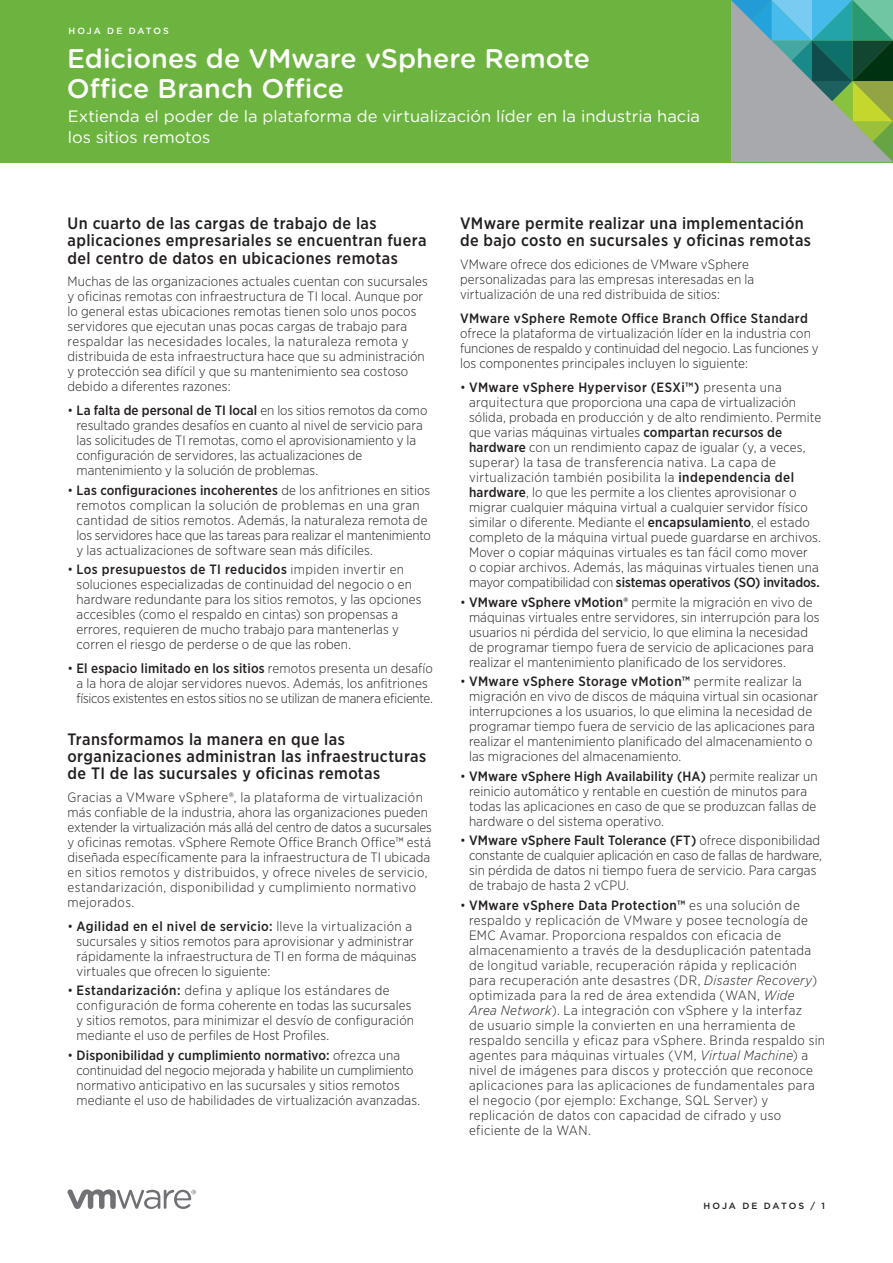
<style>
.page{position:relative;width:893px;height:1263px;background:#fff}
.page>*{position:absolute;margin:0;border:0;box-sizing:border-box;transform-origin:0 0}
._1a_Main_Title{font:500 27px/30px "Gotham Rounded";color:#fff}
._4a_Subhead_1{font:500 16.5px/17.2px "Gotham Narrow";letter-spacing:.025em;color:#231f20}
._1b_Main_Subtitle{font:16.5px/21px "Gotham Rounded";color:#fff}
._5a_Body{font:300 13.5px/15px "Gotham Narrow";letter-spacing:.01em;color:#231f20}
._5a_Body-2{font:300 13.5px/15px "Gotham Narrow";letter-spacing:.03em;color:#231f20}
._5a_Body-3{font:300 13.5px/15px "Gotham Narrow";letter-spacing:-.01em;color:#231f20}
.Folio{font:500 9px "Gotham";letter-spacing:.205em;color:#231f20}
.Document_Type{font:500 9px "Gotham";letter-spacing:.205em;color:#fff}
.s1{font-weight:500}
.s2{font-style:italic}
</style>
<div class="page">
<div style="left:0;top:0;width:893px;height:162px;background:#6cb43f"></div>
<svg style="left:731px;top:0;width:162px;height:162px;background:#78a097"></svg>
<svg style="left:68px;top:1189px;width:128px;height:20px"></svg>
<p class="Document_Type" style="left:68px;top:25px;width:102px">HOJA DE DATOS</p>
<p class="_1a_Main_Title" style="left:67px;top:42px;width:525px">Ediciones de VMware vSphere Remote<br>Office Branch Office</p>
<p class="_1b_Main_Subtitle" style="left:68px;top:105px;width:634px">Extienda el poder de la plataforma de virtualización líder en la industria hacia los sitios remotos</p>
<p class="_4a_Subhead_1" style="left:68px;top:215px;width:360px">Un cuarto de las cargas de trabajo de las aplicaciones empresariales se encuentran fuera del centro de datos en ubicaciones remotas</p>
<p class="_5a_Body" style="left:68px;top:274px;width:362px">Muchas de las organizaciones actuales cuentan con sucursales y oficinas remotas con infraestructura de TI local. Aunque por lo general estas ubicaciones remotas tienen solo unos pocos servidores que ejecutan unas pocas cargas de trabajo para respaldar las necesidades locales, la naturaleza remota y distribuida de esta infraestructura hace que su administración y protección sea difícil y que su mantenimiento sea costoso debido a diferentes razones:</p>
<p class="_5a_Body" style="left:76px;top:403px;width:352px;text-indent:-9px">• <span class="s1">La falta de personal de TI local</span> en los sitios remotos da como resultado grandes desafíos en cuanto al nivel de servicio para las solicitudes de TI remotas, como el aprovisionamiento y la configuración de servidores, las actualizaciones de mantenimiento y la solución de problemas.</p>
<p class="_5a_Body" style="left:76px;top:482px;width:356px;text-indent:-9px">• <span class="s1">Las configuraciones incoherentes</span> de los anfitriones en sitios remotos complican la solución de problemas en una gran cantidad de sitios remotos. Además, la naturaleza remota de los servidores hace que las tareas para realizar el mantenimiento y las actualizaciones de software sean más difíciles.</p>
<p class="_5a_Body" style="left:76px;top:562px;width:347px;text-indent:-9px">• <span class="s1">Los presupuestos de TI reducidos</span> impiden invertir en soluciones especializadas de continuidad del negocio o en hardware redundante para los sitios remotos, y las opciones accesibles (como el respaldo en cintas) son propensas a errores, requieren de mucho trabajo para mantenerlas y corren el riesgo de perderse o de que las roben.</p>
<p class="_5a_Body-3" style="left:76px;top:661px;width:358px;text-indent:-9px">• <span class="s1">El espacio limitado en los sitios</span> remotos presenta un desafío a la hora de alojar servidores nuevos. Además, los anfitriones físicos existentes en estos sitios no se utilizan de manera eficiente.</p>
<p class="_4a_Subhead_1" style="left:68px;top:730px;width:360px">Transformamos la manera en que las organizaciones administran las infraestructuras de TI de las sucursales y oficinas remotas</p>
<p class="_5a_Body" style="left:68px;top:789px;width:366px">Gracias a VMware vSphere®, la plataforma de virtualización más confiable de la industria, ahora las organizaciones pueden extender la virtualización más allá del centro de datos a sucursales y oficinas remotas. vSphere Remote Office Branch Office™ está diseñada específicamente para la infraestructura de TI ubicada en sitios remotos y distribuidos, y ofrece niveles de servicio, estandarización, disponibilidad y cumplimiento normativo mejorados.</p>
<p class="_5a_Body" style="left:76px;top:918px;width:342px;text-indent:-9px">• <span class="s1">Agilidad en el nivel de servicio:</span> lleve la virtualización a sucursales y sitios remotos para aprovisionar y administrar rápidamente la infraestructura de TI en forma de máquinas virtuales que ofrecen lo siguiente:</p>
<p class="_5a_Body" style="left:76px;top:982px;width:339px;text-indent:-9px">• <span class="s1">Estandarización:</span> defina y aplique los estándares de configuración de forma coherente en todas las sucursales y sitios remotos, para minimizar el desvío de configuración mediante el uso de perfiles de Host Profiles.</p>
<p class="_5a_Body" style="left:76px;top:1047px;width:345px;text-indent:-9px">• <span class="s1">Disponibilidad y cumplimiento normativo:</span> ofrezca una continuidad del negocio mejorada y habilite un cumplimiento normativo anticipativo en las sucursales y sitios remotos mediante el uso de habilidades de virtualización avanzadas.</p>
<p class="_4a_Subhead_1" style="left:460px;top:215px;width:353px">VMware permite realizar una implementación de bajo costo en sucursales y oficinas remotas</p>
<p class="_5a_Body" style="left:460px;top:256px;width:296px">VMware ofrece dos ediciones de VMware vSphere personalizadas para las empresas interesadas en la virtualización de una red distribuida de sitios:</p>
<p class="_5a_Body" style="left:460px;top:310px;width:360px"><span class="s1">VMware vSphere Remote Office Branch Office Standard </span>ofrece la plataforma de virtualización líder en la industria con funciones de respaldo y continuidad del negocio. Las funciones y los componentes principales incluyen lo siguiente:</p>
<p class="_5a_Body" style="left:469px;top:379px;width:354px;text-indent:-9px">• <span class="s1">VMware vSphere Hypervisor (ESXi™)</span> presenta una arquitectura que proporciona una capa de virtualización sólida, probada en producción y de alto rendimiento. Permite que varias máquinas virtuales <span class="s1">compartan recursos de hardware</span> con un rendimiento capaz de igualar (y, a veces, superar) la tasa de transferencia nativa. La capa de virtualización también posibilita la <span class="s1">independencia del hardware</span>, lo que les permite a los clientes aprovisionar o migrar cualquier máquina virtual a cualquier servidor físico similar o diferente. Mediante el <span class="s1">encapsulamiento</span>, el estado completo de la máquina virtual puede guardarse en archivos.<br>Mover o copiar máquinas virtuales es tan fácil como mover<br>o copiar archivos. Además, las máquinas virtuales tienen una mayor compatibilidad con <span class="s1">sistemas operativos (SO) invitados.</span></p>
<p class="_5a_Body" style="left:469px;top:594px;width:352px;text-indent:-9px">• <span class="s1">VMware vSphere vMotion®</span> permite la migración en vivo de máquinas virtuales entre servidores, sin interrupción para los usuarios ni pérdida del servicio, lo que elimina la necesidad de programar tiempo fuera de servicio de aplicaciones para realizar el mantenimiento planificado de los servidores.</p>
<p class="_5a_Body" style="left:469px;top:673px;width:350px;text-indent:-9px">• <span class="s1">VMware vSphere Storage vMotion™</span> permite realizar la migración en vivo de discos de máquina virtual sin ocasionar interrupciones a los usuarios, lo que elimina la necesidad de programar tiempo fuera de servicio de las aplicaciones para realizar el mantenimiento planificado del almacenamiento o las migraciones del almacenamiento.</p>
<p class="_5a_Body" style="left:469px;top:768px;width:350px;text-indent:-9px">• <span class="s1">VMware vSphere High Availability (HA)</span> permite realizar un reinicio automático y rentable en cuestión de minutos para todas las aplicaciones en caso de que se produzcan fallas de hardware o del sistema operativo.</p>
<p class="_5a_Body" style="left:469px;top:832px;width:354px;text-indent:-9px">• <span class="s1">VMware vSphere Fault Tolerance (FT)</span> ofrece disponibilidad constante de cualquier aplicación en caso de fallas de hardware, sin pérdida de datos ni tiempo fuera de servicio. Para cargas de trabajo de hasta 2 vCPU.</p>
<p class="_5a_Body-2" style="left:469px;top:897px;width:358px;text-indent:-9px">• <span class="s1">VMware vSphere Data Protection™</span> es una solución de respaldo y replicación de VMware y posee tecnología de EMC Avamar. Proporciona respaldos con eficacia de almacenamiento a través de la desduplicación patentada de longitud variable, recuperación rápida y replicación para recuperación ante desastres (DR, <span class="s2">Disaster Recovery</span>) optimizada para la red de área extendida (WAN, <span class="s2">Wide Area Network</span>). La integración con vSphere y la interfaz<br>de usuario simple la convierten en una herramienta de respaldo sencilla y eficaz para vSphere. Brinda respaldo sin agentes para máquinas virtuales (VM, <span class="s2">Virtual Machine</span>) a nivel de imágenes para discos y protección que reconoce aplicaciones para las aplicaciones de fundamentales para el negocio (por ejemplo: Exchange, SQL Server) y replicación de datos con capacidad de cifrado y uso eficiente de la WAN.</p>
<p class="Folio" style="left:704px;top:1200px;width:123px">HOJA DE DATOS / 1</p>
</div>
